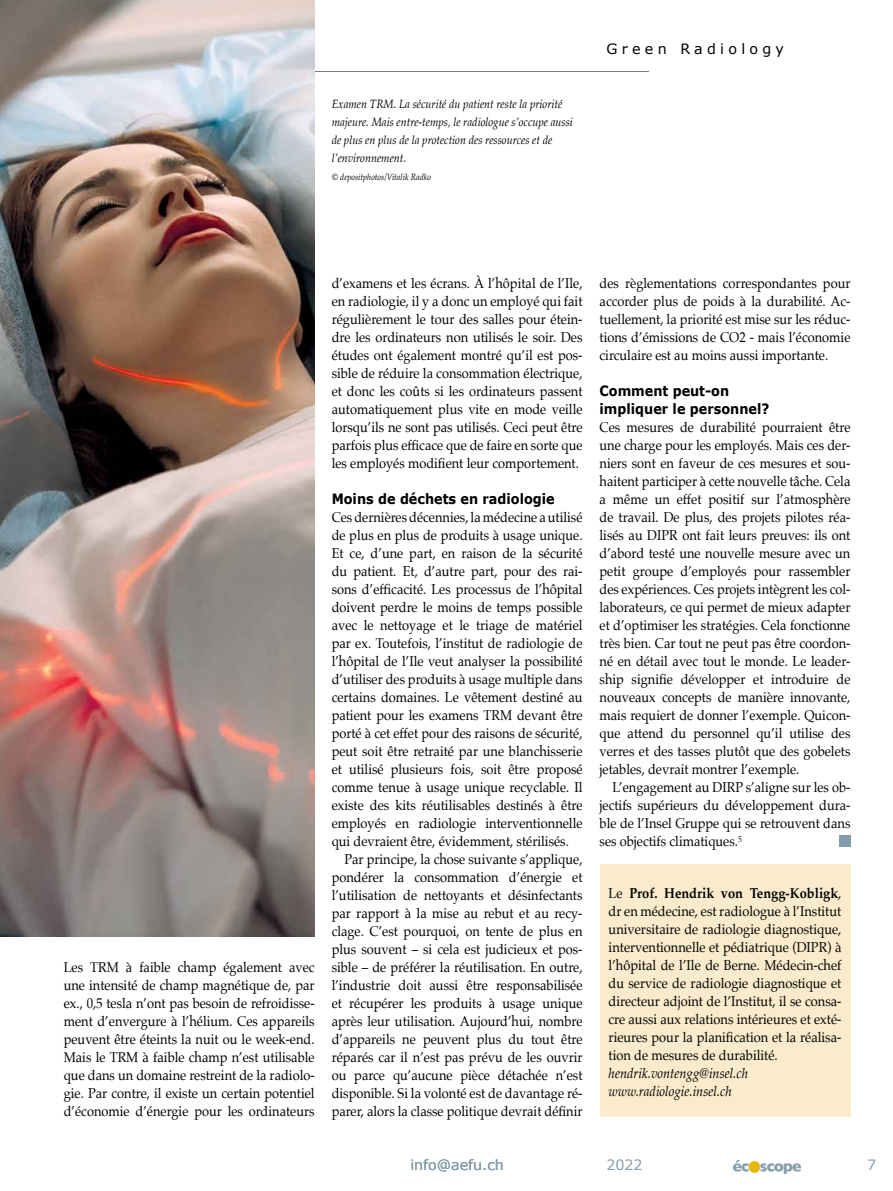
<style>
.page{position:relative;width:893px;height:1191px;background:#fff}
.page>*{position:absolute;margin:0;border:0;box-sizing:border-box;transform-origin:0 0}
.t1{font:14.25px/18px "Palatino";color:#000;text-align:justify;scale:.9 1}
.t2{font:700 14.25px/18px "Verdana";color:#000;scale:.9 1}
.t3{font:italic 14.25px/18px "Palatino";color:#000;scale:.9 1}
.t4{font:14.25px "Verdana";color:#849daa}
.t5{font:14.25px "Verdana";letter-spacing:.3em;color:#000}
.t6{font:italic 12px/18px "Palatino";color:#000;scale:.9 1}
.t7{font:italic 9px "Palatino";color:#000;scale:.9 1}
.s1{font-weight:700}
</style>
<div class="page">
<img style="left:733px;top:1160px;width:67px;height:13px">
<hr style="left:63px;top:71px;width:586px;height:1px;background:#727d84">
<div style="left:600px;top:864px;width:250px;height:252px;background:#f9ebcb"></div>
<div style="left:839px;top:835px;width:11px;height:11px;background:#849daa"></div>
<img style="left:0;top:0;width:315px;height:936px">
<p class="t6" style="left:332px;top:95px;width:270px">Examen TRM. La sécurité du patient reste la priorité majeure. Mais entre-temps, le radiologue s’occupe aussi de plus en plus de la protection des ressources et de l’environnement.</p>
<p class="t7" style="left:332px;top:169px;width:111px">© depositphotos/Vitalik Radko</p>
<p class="t5" style="left:606px;top:40px;width:179px">Green Radiology</p>
<p class="t1" style="left:64px;top:958px;width:280px">Les TRM à faible champ également avec une intensité de champ magnétique de, par ex., 0,5 tesla n’ont pas besoin de refroidisse&shy;ment d’envergure à l’hélium. Ces appareils peuvent être éteints la nuit ou le week-end.<br>Mais le TRM à faible champ n’est utilisable que dans un domaine restreint de la radiolo&shy;gie. Par contre, il existe un certain potentiel d’économie d’énergie pour les ordinateurs</p>
<p class="t1" style="left:332px;top:274px;width:280px">d’examens et les écrans. À l’hôpital de l’Ile, en radiologie, il y a donc un employé qui fait régulièrement le tour des salles pour étein&shy;dre les ordinateurs non utilisés le soir. Des études ont également montré qu’il est pos&shy;sible de réduire la consommation électrique, et donc les coûts si les ordinateurs passent automatiquement plus vite en mode veille lorsqu’ils ne sont pas utilisés. Ceci peut être parfois plus efficace que de faire en sorte que les employés modifient leur comportement.</p>
<p class="t2" style="left:332px;top:489px;width:249px">Moins de déchets en radiologie</p>
<p class="t1" style="left:332px;top:508px;width:280px">Ces dernières décennies, la médecine a utilisé</p>
<p class="t1" style="left:332px;top:526px;width:280px">de plus en plus de produits à usage unique.</p>
<p class="t1" style="left:332px;top:544px;width:280px">Et ce, d’une part, en raison de la sécurité</p>
<p class="t1" style="left:332px;top:562px;width:280px">du patient. Et, d’autre part, pour des rai-</p>
<p class="t1" style="left:332px;top:580px;width:280px">sons d’efficacité. Les processus de l’hôpital</p>
<p class="t1" style="left:332px;top:598px;width:280px">doivent perdre le moins de temps possible</p>
<p class="t1" style="left:332px;top:616px;width:280px">avec le nettoyage et le triage de matériel</p>
<p class="t1" style="left:332px;top:634px;width:280px">par ex. Toutefois, l’institut de radiologie de</p>
<p class="t1" style="left:332px;top:652px;width:280px">l’hôpital de l’Ile veut analyser la possibilité</p>
<p class="t1" style="left:332px;top:670px;width:280px">d’utiliser des produits à usage multiple dans</p>
<p class="t1" style="left:332px;top:688px;width:280px">certains domaines. Le vêtement destiné au</p>
<p class="t1" style="left:332px;top:706px;width:280px">patient pour les examens TRM devant être</p>
<p class="t1" style="left:332px;top:724px;width:280px">porté à cet effet pour des raisons de sécurité,</p>
<p class="t1" style="left:332px;top:742px;width:280px">peut soit être retraité par une blanchisserie</p>
<p class="t1" style="left:332px;top:760px;width:280px">et utilisé plusieurs fois, soit être proposé</p>
<p class="t1" style="left:332px;top:778px;width:280px">comme tenue à usage unique recyclable. Il</p>
<p class="t1" style="left:332px;top:796px;width:280px">existe des kits réutilisables destinés à être</p>
<p class="t1" style="left:332px;top:814px;width:280px">employés en radiologie interventionnelle</p>
<p class="t1" style="left:332px;top:832px;width:265px">qui devraient être, évidemment, stérilisés.</p>
<p class="t1" style="left:344px;top:850px;width:266px">Par principe, la chose suivante s’applique,</p>
<p class="t1" style="left:332px;top:868px;width:280px">pondérer la consommation d’énergie et</p>
<p class="t1" style="left:332px;top:886px;width:280px">l’utilisation de nettoyants et désinfectants</p>
<p class="t1" style="left:332px;top:904px;width:280px">par rapport à la mise au rebut et au recy-</p>
<p class="t1" style="left:332px;top:922px;width:280px">clage. C’est pourquoi, on tente de plus en</p>
<p class="t1" style="left:332px;top:940px;width:280px">plus souvent – si cela est judicieux et pos-</p>
<p class="t1" style="left:332px;top:958px;width:280px">sible – de préférer la réutilisation. En outre,</p>
<p class="t1" style="left:332px;top:976px;width:280px">l’industrie doit aussi être responsabilisée</p>
<p class="t1" style="left:332px;top:994px;width:280px">et récupérer les produits à usage unique</p>
<p class="t1" style="left:332px;top:1012px;width:280px">après leur utilisation. Aujourd’hui, nombre</p>
<p class="t1" style="left:332px;top:1030px;width:280px">d’appareils ne peuvent plus du tout être</p>
<p class="t1" style="left:332px;top:1048px;width:280px">réparés car il n’est pas prévu de les ouvrir</p>
<p class="t1" style="left:332px;top:1066px;width:280px">ou parce qu’aucune pièce détachée n’est</p>
<p class="t1" style="left:332px;top:1084px;width:280px">disponible. Si la volonté est de davantage ré-</p>
<p class="t1" style="left:332px;top:1102px;width:280px">parer, alors la classe politique devrait définir</p>
<p class="t1" style="left:600px;top:274px;width:280px">des règlementations correspondantes pour accorder plus de poids à la durabilité. Ac&shy;tuellement, la priorité est mise sur les réduc&shy;tions d’émissions de CO2 - mais l’économie circulaire est au moins aussi importante.</p>
<p class="t2" style="left:600px;top:381px;width:190px">Comment peut-on impliquer le personnel?</p>
<p class="t1" style="left:600px;top:418px;width:280px">Ces mesures de durabilité pourraient être une charge pour les employés. Mais ces der&shy;niers sont en faveur de ces mesures et sou&shy;haitent participer à cette nouvelle tâche. Cela a même un effet positif sur l’atmosphère de travail. De plus, des projets pilotes réa&shy;lisés au DIPR ont fait leurs preuves: ils ont d’abord testé une nouvelle mesure avec un petit groupe d’employés pour rassembler des expériences. Ces projets intègrent les col&shy;laborateurs, ce qui permet de mieux adapter et d’optimiser les stratégies. Cela fonctionne très bien. Car tout ne peut pas être coordon&shy;né en détail avec tout le monde. Le leader&shy;ship signifie développer et introduire de nouveaux concepts de manière innovante, mais requiert de donner l’exemple. Quicon&shy;que attend du personnel qu’il utilise des verres et des tasses plutôt que des gobelets jetables, devrait montrer l’exemple.</p>
<p class="t1" style="left:600px;top:778px;width:280px;text-indent:13px">L’engagement au DIRP s’aligne sur les ob&shy;jectifs supérieurs du développement dura&shy;ble de l’Insel Gruppe qui se retrouvent dans ses objectifs climatiques.<sup>5</sup></p>
<p class="t1" style="left:609px;top:883px;width:260px">Le <span class="s1">Prof. Hendrik von Tengg-Kobligk</span>, dr en médecine, est radiologue à l’Institut universitaire de radiologie diagnostique, interventionnelle et pédiatrique (DIPR) à l’hôpital de l’Ile de Berne. Médecin-chef du service de radiologie diagnostique et directeur adjoint de l’Institut, il se consa&shy;cre aussi aux relations intérieures et exté&shy;rieures pour la planification et la réalisa&shy;tion de mesures de durabilité.</p>
<p class="t3" style="left:609px;top:1063px;width:157px">hendrik.vontengg@insel.ch www.radiologie.insel.ch</p>
<p class="t4" style="left:410px;top:1156px;width:95px">info@aefu.ch</p>
<p class="t4" style="left:606px;top:1156px;width:38px">2022</p>
<p class="t4" style="left:867px;top:1156px;width:11px">7</p>
</div>
